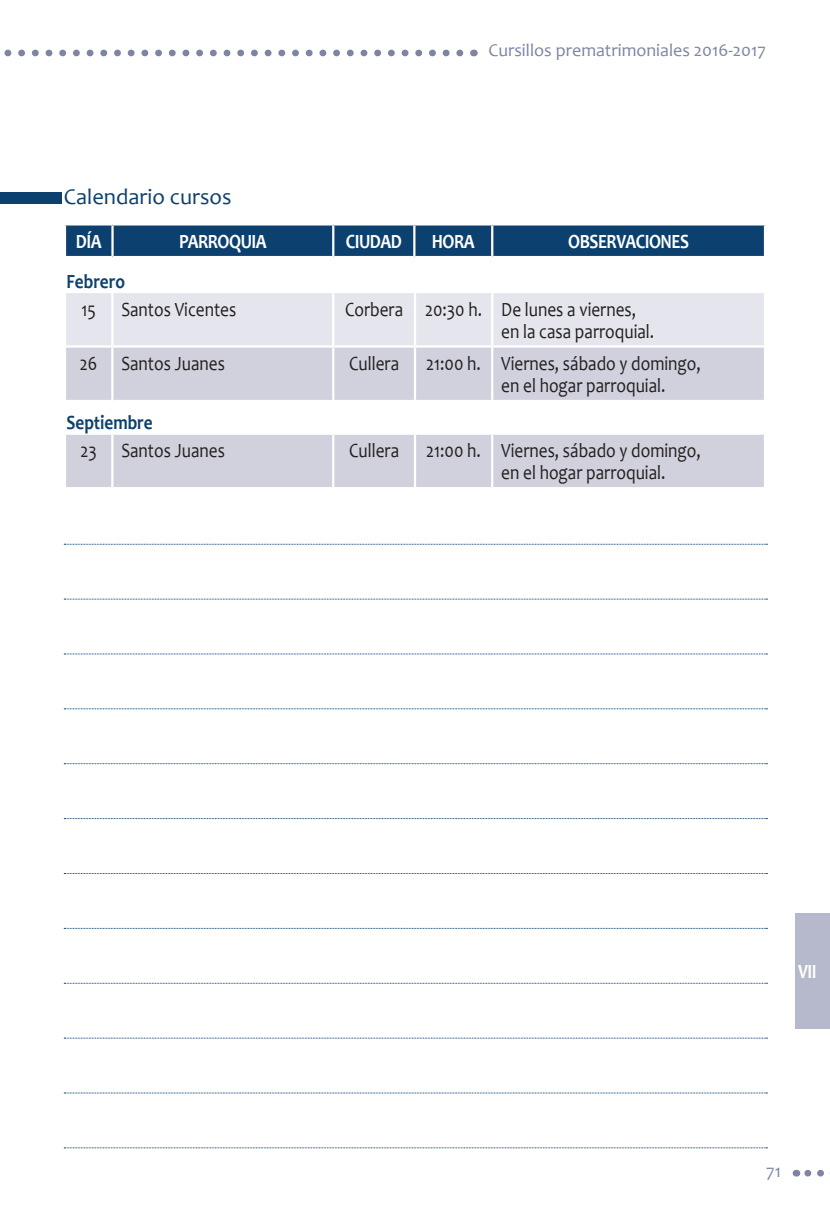
<style>
.page{position:relative;width:830px;height:1212px;background:#fff}
.page>*{position:absolute;margin:0;border:0;box-sizing:border-box;transform-origin:0 0}
.t1{font:22.5px "Candara";color:#0c416f}
.t2{font:20.25px/21.8px "Candara";color:#231f20;scale:.85 1}
.t3{font:700 20.25px "Candara";letter-spacing:-.03em;color:#fff;scale:.85 1}
.t4{font:700 20.25px "Candara";color:#0c416f;scale:.85 1}
.t5{font:18px "Candara";color:#7e85a4}
</style>
<div class="page">
<svg style="left:4px;top:50px;width:455px;height:6px"></svg>
<svg style="left:795px;top:1170px;width:35px;height:6px"></svg>
<div style="left:66px;top:293px;width:697px;height:52px;background:#e5e6ed"></div>
<svg style="left:66px;top:348px;width:697px;height:139px;fill:#d0d1dd"></svg>
<hr style="left:111px;top:293px;width:2px;height:52px;background:#fff">
<hr style="left:332px;top:293px;width:2px;height:52px;background:#fff">
<hr style="left:413px;top:293px;width:3px;height:52px;background:#fff">
<hr style="left:491px;top:293px;width:2px;height:52px;background:#fff">
<hr style="left:111px;top:348px;width:2px;height:52px;background:#fff">
<hr style="left:332px;top:348px;width:2px;height:52px;background:#fff">
<hr style="left:413px;top:348px;width:3px;height:52px;background:#fff">
<hr style="left:491px;top:348px;width:2px;height:52px;background:#fff">
<hr style="left:64px;top:400px;width:48px;height:2px;background:#fff">
<hr style="left:112px;top:400px;width:221px;height:2px;background:#fff">
<hr style="left:111px;top:402px;width:2px;height:30px;background:#fff">
<hr style="left:333px;top:400px;width:82px;height:2px;background:#fff">
<hr style="left:332px;top:402px;width:2px;height:30px;background:#fff">
<hr style="left:415px;top:400px;width:77px;height:2px;background:#fff">
<hr style="left:413px;top:402px;width:3px;height:30px;background:#fff">
<hr style="left:492px;top:400px;width:273px;height:2px;background:#fff">
<hr style="left:491px;top:402px;width:2px;height:30px;background:#fff">
<hr style="left:64px;top:432px;width:48px;height:3px;background:#fff">
<hr style="left:112px;top:432px;width:221px;height:3px;background:#fff">
<hr style="left:111px;top:435px;width:2px;height:52px;background:#fff">
<hr style="left:333px;top:432px;width:82px;height:3px;background:#fff">
<hr style="left:332px;top:435px;width:2px;height:52px;background:#fff">
<hr style="left:415px;top:432px;width:77px;height:3px;background:#fff">
<hr style="left:413px;top:435px;width:3px;height:52px;background:#fff">
<hr style="left:492px;top:432px;width:273px;height:3px;background:#fff">
<hr style="left:491px;top:435px;width:2px;height:52px;background:#fff">
<svg style="left:66px;top:225px;width:697px;height:31px;background:#104471"></svg>
<hr style="left:111px;top:225px;width:3px;height:31px;background:#fff">
<hr style="left:332px;top:225px;width:2px;height:31px;background:#fff">
<hr style="left:413px;top:225px;width:2px;height:31px;background:#fff">
<hr style="left:491px;top:225px;width:2px;height:31px;background:#fff">
<div style="left:0;top:193px;width:62px;height:11px;background:#0c416f"></div>
<svg style="left:64px;top:544px;width:703px;height:1px"></svg>
<svg style="left:64px;top:599px;width:703px;height:1px"></svg>
<svg style="left:64px;top:653px;width:703px;height:1px"></svg>
<svg style="left:64px;top:708px;width:703px;height:1px"></svg>
<svg style="left:64px;top:763px;width:703px;height:1px"></svg>
<svg style="left:64px;top:818px;width:703px;height:1px"></svg>
<svg style="left:64px;top:873px;width:703px;height:1px"></svg>
<svg style="left:64px;top:928px;width:703px;height:1px"></svg>
<svg style="left:64px;top:983px;width:703px;height:1px"></svg>
<svg style="left:64px;top:1038px;width:703px;height:1px"></svg>
<svg style="left:64px;top:1092px;width:703px;height:1px"></svg>
<svg style="left:64px;top:1147px;width:703px;height:1px"></svg>
<div style="left:794px;top:912px;width:35px;height:116px;background:#b6b9cc"></div>
<p class="t1" style="left:64px;top:183px;width:169px">Calendario cursos</p>
<p class="t5" style="left:488px;top:40px;width:279px">Cursillos prematrimoniales 2016-2017</p>
<p class="t3" style="left:76px;top:229px;width:32px">DÍA</p>
<p class="t3" style="left:179px;top:229px;width:105px">PARROQUIA</p>
<p class="t3" style="left:345px;top:229px;width:67px">CIUDAD</p>
<p class="t3" style="left:431px;top:229px;width:52px">HORA</p>
<p class="t3" style="left:568px;top:229px;width:143px">OBSERVACIONES</p>
<p class="t4" style="left:66px;top:269px;width:70px">Febrero</p>
<p class="t2" style="left:81px;top:298px;width:19px">15</p>
<p class="t2" style="left:121px;top:298px;width:137px">Santos Vicentes</p>
<p class="t2" style="left:501px;top:298px;width:181px;text-indent:-156px">Corbera 20:30 h. De lunes a viernes, en la casa parroquial.</p>
<p class="t2" style="left:80px;top:353px;width:172px">26 Santos Juanes</p>
<p class="t2" style="left:349px;top:353px;width:60px">Cullera</p>
<p class="t2" style="left:501px;top:353px;width:236px;text-indent:-75px">21:00 h. Viernes, sábado y domingo, en el hogar parroquial.</p>
<p class="t4" style="left:66px;top:410px;width:103px">Septiembre</p>
<p class="t2" style="left:80px;top:440px;width:171px">23 Santos Juanes</p>
<p class="t2" style="left:349px;top:440px;width:60px">Cullera</p>
<p class="t2" style="left:501px;top:440px;width:236px;text-indent:-75px">21:00 h. Viernes, sábado y domingo, en el hogar parroquial.</p>
<p class="t3" style="left:797px;top:959px;width:23px">VII</p>
<p class="t5" style="left:765px;top:1160px;width:16px">71</p>
</div>
